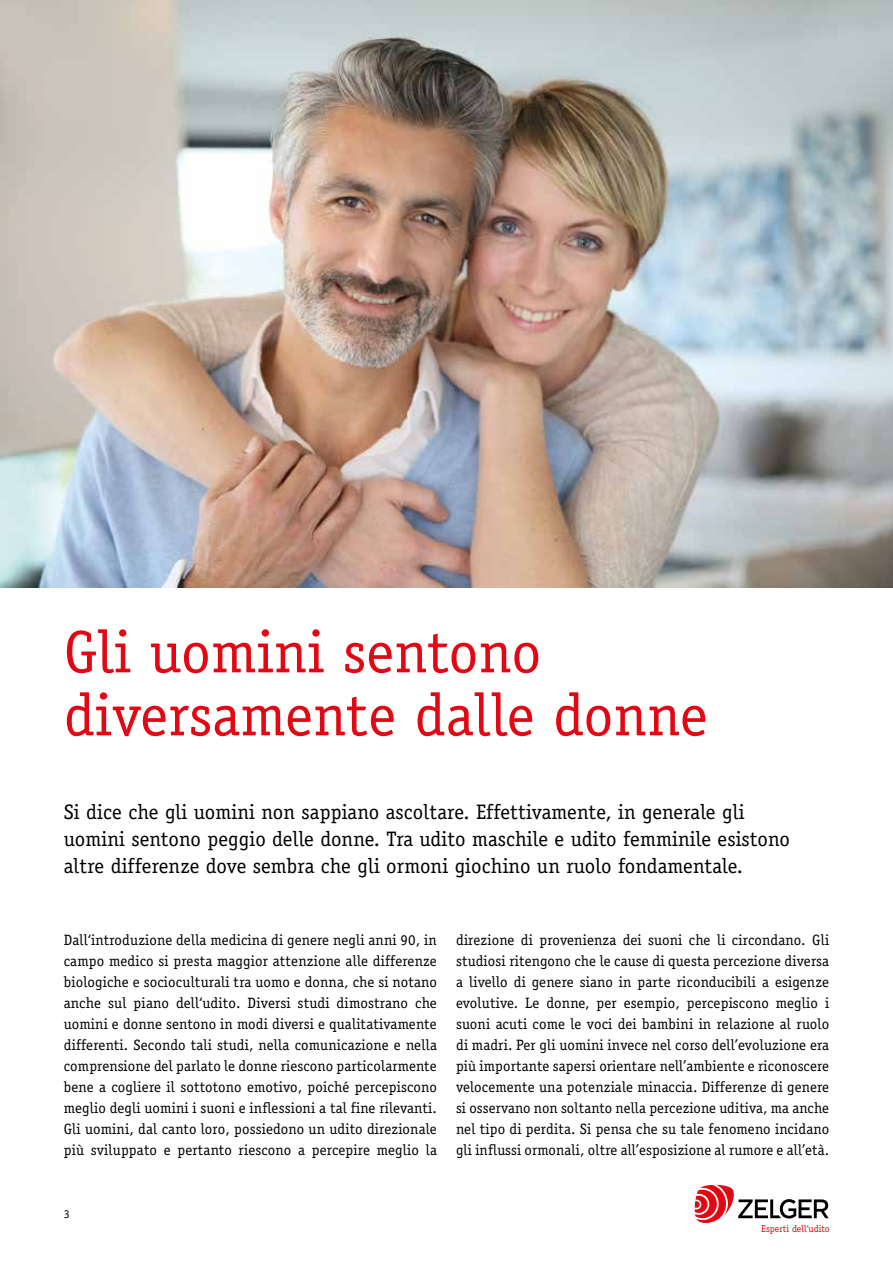
<style>
.page{position:relative;width:893px;height:1263px;background:#fff}
.page>*{position:absolute;margin:0;border:0;box-sizing:border-box;transform-origin:0 0}
.t1{font:60px/63px "Officina Serif";letter-spacing:.005em;color:#e30613}
.t2{font:21px/27px "Officina Serif";letter-spacing:.005em;color:#000}
.t3{font:15px/21px "Officina Serif";letter-spacing:.01em;color:#000;text-align:justify}
.t4{font:12px "Officina Serif";color:#000}
.t5{font:9.75px "Officina Serif";color:#e30613}
</style>
<div class="page">
<svg style="left:695px;top:1185px;width:134px;height:38px"></svg>
<img style="left:0;top:0;width:893px;height:588px">
<h1 class="t1" style="left:64px;top:621px;width:645px">Gli uomini sentono diversamente dalle donne</h1>
<p class="t2" style="left:64px;top:798px;width:728px">Si dice che gli uomini non sappiano ascoltare. Effettivamente, in generale gli uomini sentono peggio delle donne. Tra udito maschile e udito femminile esistono altre differenze dove sembra che gli ormoni giochino un ruolo fondamentale.</p>
<p class="t3" style="left:64px;top:930px;width:375px">Dall‘introduzione della medicina di genere negli anni 90, in campo medico si presta maggior attenzione alle differenze biologiche e socioculturali tra uomo e donna, che si notano anche sul piano dell‘udito. Diversi studi dimostrano che uomini e donne sentono in modi diversi e qualitativamente differenti. Secondo tali studi, nella comunicazione e nella comprensione del parlato le donne riescono particolarmente bene a cogliere il sottotono emotivo, poiché percepiscono meglio degli uomini i suoni e inflessioni a tal fine rilevanti.<br>Gli uomini, dal canto loro, possiedono un udito direzionale più sviluppato e pertanto riescono a percepire meglio la</p>
<p class="t3" style="left:456px;top:930px;width:375px">direzione di provenienza dei suoni che li circondano. Gli studiosi ritengono che le cause di questa percezione diversa a livello di genere siano in parte riconducibili a esigenze evolutive. Le donne, per esempio, percepiscono meglio i suoni acuti come le voci dei bambini in relazione al ruolo di madri. Per gli uomini invece nel corso dell’evoluzione era più importante sapersi orientare nell’ambiente e riconoscere velocemente una potenziale minaccia. Differenze di genere si osservano non soltanto nella percezione uditiva, ma anche nel tipo di perdita. Si pensa che su tale fenomeno incidano gli influssi ormonali, oltre all’esposizione al rumore e all’età.</p>
<p class="t4" style="left:64px;top:1207px;width:7px">3</p>
<p class="t5" style="left:761px;top:1223px;width:70px">Esperti dell‘udito</p>
</div>
